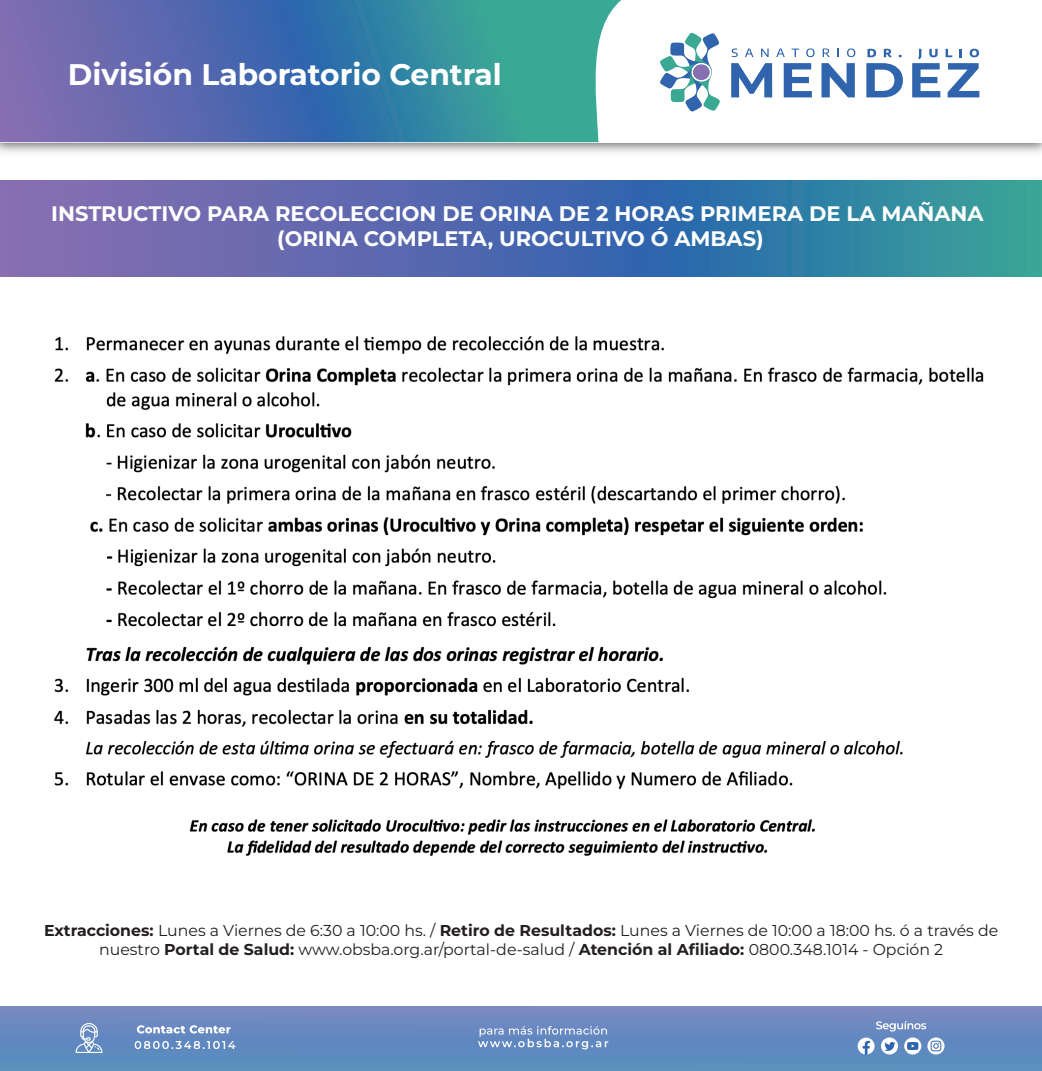
<style>
.page{position:relative;width:1042px;height:1071px;background:#fff}
.page>*{position:absolute;margin:0;border:0;box-sizing:border-box;transform-origin:0 0}
.t1{font:700 29.75px "Montserrat";color:#fff}
.t2{font:700 21px/25.2px "Montserrat";color:#fff;text-align:center}
.t3{font:15.75px/18.9px "Montserrat";color:#231f20;text-align:center}
.s1{font-weight:700}
</style>
<div class="page">
<svg style="left:0;top:180px;width:1042px;height:96px;background:#4e73aa"></svg>
<svg style="left:0;top:0;width:621px;height:142px;background:#4f80a9"></svg>
<div style="left:0;top:1006px;width:1042px;height:64px;background:linear-gradient(to bottom,#7787c1,#568dbe)"></div>
<svg style="left:478px;top:1025px;width:130px;height:24px;background:#809ecb"></svg>
<svg style="left:135px;top:1040px;width:100px;height:9px"></svg>
<svg style="left:137px;top:1025px;width:93px;height:8px"></svg>
<svg style="left:876px;top:1020px;width:50px;height:11px"></svg>
<svg style="left:904px;top:1037px;width:17px;height:17px"></svg>
<svg style="left:907px;top:1041px;width:11px;height:8px"></svg>
<svg style="left:881px;top:1037px;width:17px;height:17px"></svg>
<svg style="left:884px;top:1041px;width:11px;height:9px"></svg>
<svg style="left:927px;top:1037px;width:17px;height:17px"></svg>
<svg style="left:930px;top:1040px;width:11px;height:11px"></svg>
<svg style="left:857px;top:1037px;width:17px;height:17px"></svg>
<img style="left:74px;top:1023px;width:29px;height:29px">
<svg style="left:660px;top:33px;width:60px;height:79px"></svg>
<div style="left:693px;top:64px;width:16px;height:16px;background:#8770b1;border-radius:50%"></div>
<svg style="left:731px;top:63px;width:41px;height:34px"></svg>
<svg style="left:784px;top:63px;width:28px;height:34px"></svg>
<svg style="left:821px;top:63px;width:34px;height:34px"></svg>
<svg style="left:866px;top:63px;width:37px;height:34px"></svg>
<svg style="left:731px;top:48px;width:7px;height:9px"></svg>
<svg style="left:745px;top:49px;width:8px;height:8px"></svg>
<svg style="left:761px;top:49px;width:7px;height:8px"></svg>
<svg style="left:776px;top:49px;width:9px;height:8px"></svg>
<svg style="left:791px;top:49px;width:8px;height:8px"></svg>
<svg style="left:806px;top:48px;width:8px;height:9px"></svg>
<svg style="left:822px;top:48px;width:8px;height:9px"></svg>
<svg style="left:837px;top:49px;width:2px;height:8px"></svg>
<svg style="left:847px;top:48px;width:8px;height:9px"></svg>
<svg style="left:867px;top:49px;width:9px;height:8px"></svg>
<svg style="left:884px;top:49px;width:8px;height:8px"></svg>
<svg style="left:912px;top:49px;width:67px;height:48px"></svg>
<img style="left:54px;top:336px;width:930px;height:520px">
<h1 class="t1" style="left:68px;top:54px;width:435px">División Laboratorio Central</h1>
<h2 class="t2" style="left:51px;top:200px;width:934px">INSTRUCTIVO PARA RECOLECCION DE ORINA DE 2 HORAS PRIMERA DE LA MAÑANA (ORINA COMPLETA, UROCULTIVO Ó AMBAS)</h2>
<p class="t3" style="left:44px;top:920px;width:955px"><span class="s1">Extracciones:</span> Lunes a Viernes de 6:30 a 10:00 hs. / <span class="s1">Retiro de Resultados:</span> Lunes a Viernes de 10:00 a 18:00 hs. ó a través de nuestro <span class="s1">Portal de Salud:</span> www.obsba.org.ar/portal-de-salud / <span class="s1">Atención al Afiliado:</span> 0800.348.1014 - Opción 2</p>
</div>
